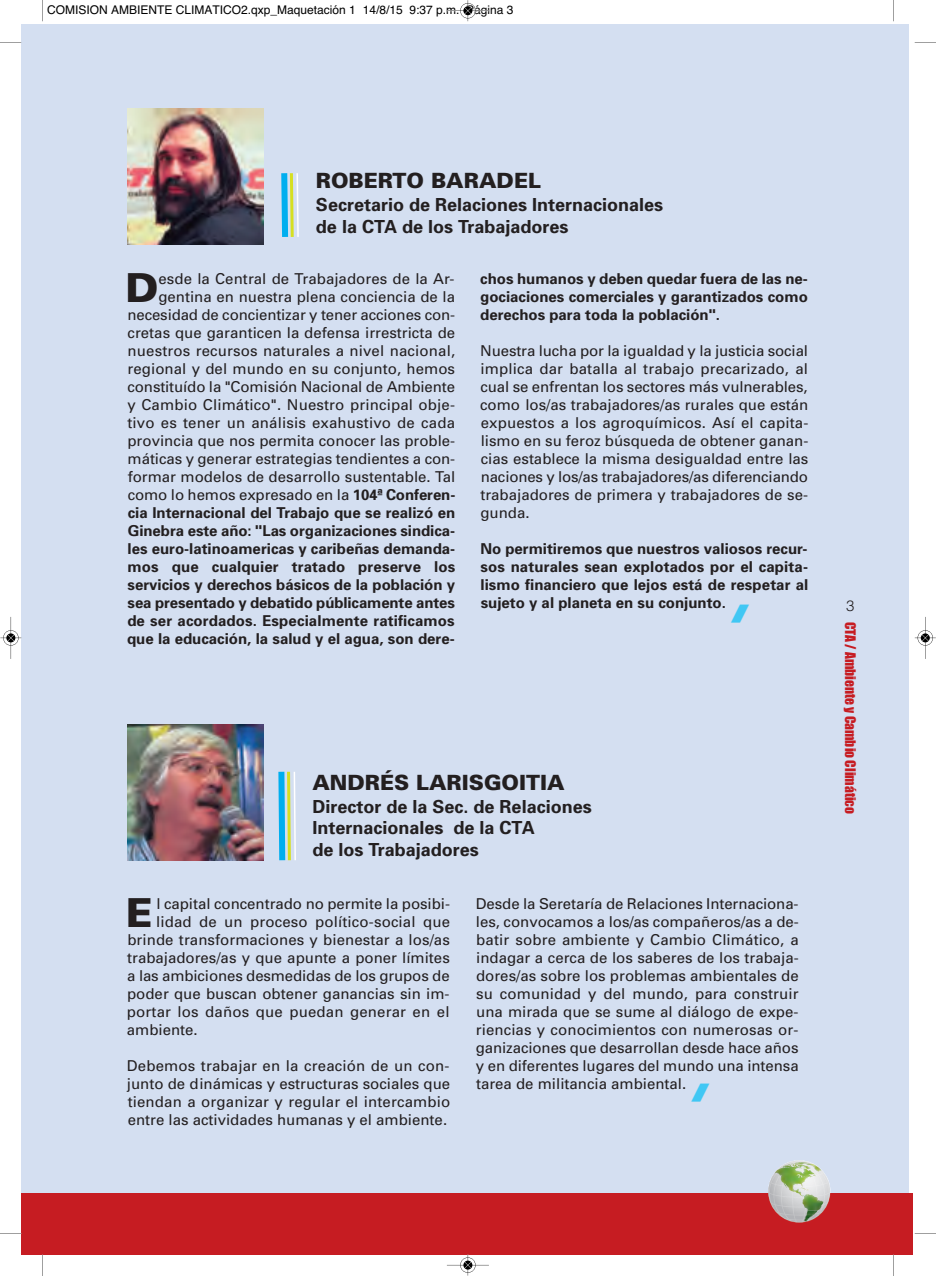
<style>
.page{position:relative;width:936px;height:1276px;background:#fff}
.page>*{position:absolute;margin:0;border:0;box-sizing:border-box;transform-origin:0 0}
.t1{font:900 39.9px "Univers";color:#231f20}
.t2{font:900 21px "Univers";color:#231f20}
.t3{font:700 18px/21.6px "Univers";color:#231f20}
.t4{font:15px/18px "Univers";color:#231f20;text-align:justify}
.t5{font:700 15px/18px "Univers";color:#231f20;text-align:justify}
.t6{font:300 15px "Helvetica";color:#231f20}
.t7{font:13.5px "Impact";color:#c61c22}
.t8{font:12px "Helvetica";color:#000}
.s1{font-weight:700}
</style>
<div class="page">
<div style="left:21px;top:25px;width:887px;height:1171px;background:#d4dff1"></div>
<div style="left:21px;top:1193px;width:22px;height:61px;background:#c61c22"></div>
<div style="left:42px;top:1193px;width:870px;height:61px;background:#c61c22"></div>
<svg style="left:768px;top:1160px;width:62px;height:62px"></svg>
<img style="left:128px;top:109px;width:136px;height:136px">
<svg style="left:281px;top:173px;width:18px;height:64px"></svg>
<svg style="left:278px;top:772px;width:18px;height:88px"></svg>
<img style="left:128px;top:724px;width:136px;height:136px">
<svg style="left:42px;top:0;width:1px;height:21px"></svg>
<svg style="left:0;top:42px;width:21px;height:1px"></svg>
<svg style="left:893px;top:0;width:1px;height:21px"></svg>
<svg style="left:914px;top:42px;width:21px;height:1px"></svg>
<svg style="left:42px;top:1254px;width:1px;height:22px"></svg>
<svg style="left:0;top:1233px;width:21px;height:1px"></svg>
<svg style="left:892px;top:1254px;width:2px;height:22px"></svg>
<svg style="left:914px;top:1233px;width:21px;height:1px"></svg>
<hr style="left:447px;top:11px;width:42px;height:1px;background:#000">
<svg style="left:460px;top:0;width:16px;height:21px"></svg>
<hr style="left:447px;top:1265px;width:42px;height:1px;background:#000">
<svg style="left:460px;top:1254px;width:16px;height:21px"></svg>
<hr style="left:11px;top:617px;width:1px;height:42px;background:#000">
<svg style="left:0;top:630px;width:21px;height:16px"></svg>
<hr style="left:925px;top:617px;width:1px;height:42px;background:#000">
<svg style="left:914px;top:630px;width:21px;height:16px"></svg>
<p class="t8" style="left:47px;top:2px;width:468px">COMISION AMBIENTE CLIMATICO2.qxp_Maquetación 1 14/8/15 9:37 p.m. Página 3</p>
<h2 class="t2" style="left:316px;top:173px;width:226px">ROBERTO BARADEL</h2>
<p class="t3" style="left:316px;top:196px;width:349px">Secretario de Relaciones Internacionales de la CTA de los Trabajadores</p>
<p class="t4" style="left:127px;top:271px;width:330px;text-align:right">esde la Central de Trabajadores de la Ar&shy;gentina en nuestra plena conciencia de la necesidad de concientizar y tener acciones con&shy;cretas que garanticen la defensa irrestricta de nuestros recursos naturales a nivel nacional, regional y del mundo en su conjunto, hemos constituído la "Comisión Nacional de Ambiente y Cambio Climático". Nuestro principal obje&shy;tivo es tener un análisis exahustivo de cada provincia que nos permita conocer las proble&shy;máticas y generar estrategias tendientes a con&shy;formar modelos de desarrollo sustentable. Tal como lo hemos expresado en la <span class="s1">104ª Conferen&shy;cia Internacional del Trabajo que se realizó en Ginebra este año: "Las organizaciones sindica&shy;les euro-latinoamericas y caribeñas demanda&shy;mos que cualquier tratado preserve los servicios y derechos básicos de la población y sea presentado y debatido públicamente antes de ser acordados. Especialmente ratificamos que la educación, la salud y el agua, son dere-</span></p>
<p class="t5" style="left:480px;top:271px;width:329px">chos humanos y deben quedar fuera de las ne&shy;gociaciones comerciales y garantizados como derechos para toda la población".</p>
<h1 class="t1" style="left:125px;top:273px;width:35px">D</h1>
<p class="t4" style="left:480px;top:343px;width:330px">Nuestra lucha por la igualdad y la justicia social implica dar batalla al trabajo precarizado, al cual se enfrentan los sectores más vulnerables, como los/as trabajadores/as rurales que están expuestos a los agroquímicos. Así el capita&shy;lismo en su feroz búsqueda de obtener ganan&shy;cias establece la misma desigualdad entre las naciones y los/as trabajadores/as diferenciando trabajadores de primera y trabajadores de se&shy;gunda.</p>
<p class="t5" style="left:480px;top:541px;width:329px">No permitiremos que nuestros valiosos recur&shy;sos naturales sean explotados por el capita&shy;lismo financiero que lejos está de respetar al sujeto y al planeta en su conjunto.</p>
<h2 class="t2" style="left:312px;top:774px;width:253px">ANDRÉS LARISGOITIA</h2>
<p class="t3" style="left:312px;top:797px;width:281px">Director de la Sec. de Relaciones<br>Internacionales de la CTA<br>de los Trabajadores</p>
<h1 class="t1" style="left:126px;top:897px;width:28px">E</h1>
<p class="t4" style="left:156px;top:895px;width:295px">l capital concentrado no permite la posibi-</p>
<p class="t4" style="left:156px;top:913px;width:295px">lidad de un proceso político-social que</p>
<p class="t4" style="left:127px;top:931px;width:324px">brinde transformaciones y bienestar a los/as</p>
<p class="t4" style="left:127px;top:949px;width:324px">trabajadores/as y que apunte a poner límites</p>
<p class="t4" style="left:127px;top:967px;width:324px">a las ambiciones desmedidas de los grupos de</p>
<p class="t4" style="left:127px;top:985px;width:324px">poder que buscan obtener ganancias sin im-</p>
<p class="t4" style="left:127px;top:1003px;width:324px">portar los daños que puedan generar en el</p>
<p class="t4" style="left:127px;top:1021px;width:72px">ambiente.</p>
<p class="t4" style="left:127px;top:1057px;width:325px">Debemos trabajar en la creación de un con&shy;junto de dinámicas y estructuras sociales que tiendan a organizar y regular el intercambio entre las actividades humanas y el ambiente.</p>
<p class="t4" style="left:475px;top:895px;width:324px">Desde la Seretaría de Relaciones Internaciona&shy;les, convocamos a los/as compañeros/as a de&shy;batir sobre ambiente y Cambio Climático, a indagar a cerca de los saberes de los trabaja&shy;dores/as sobre los problemas ambientales de su comunidad y del mundo, para construir una mirada que se sume al diálogo de expe&shy;riencias y conocimientos con numerosas or&shy;ganizaciones que desarrollan desde hace años y en diferentes lugares del mundo una intensa tarea de militancia ambiental.</p>
<p class="t6" style="left:846px;top:596px;width:10px">3</p>
<p class="t7" style="left:857px;top:622px;width:194px;rotate:90deg">CTA / Ambiente y Cambio Climático</p>
</div>
